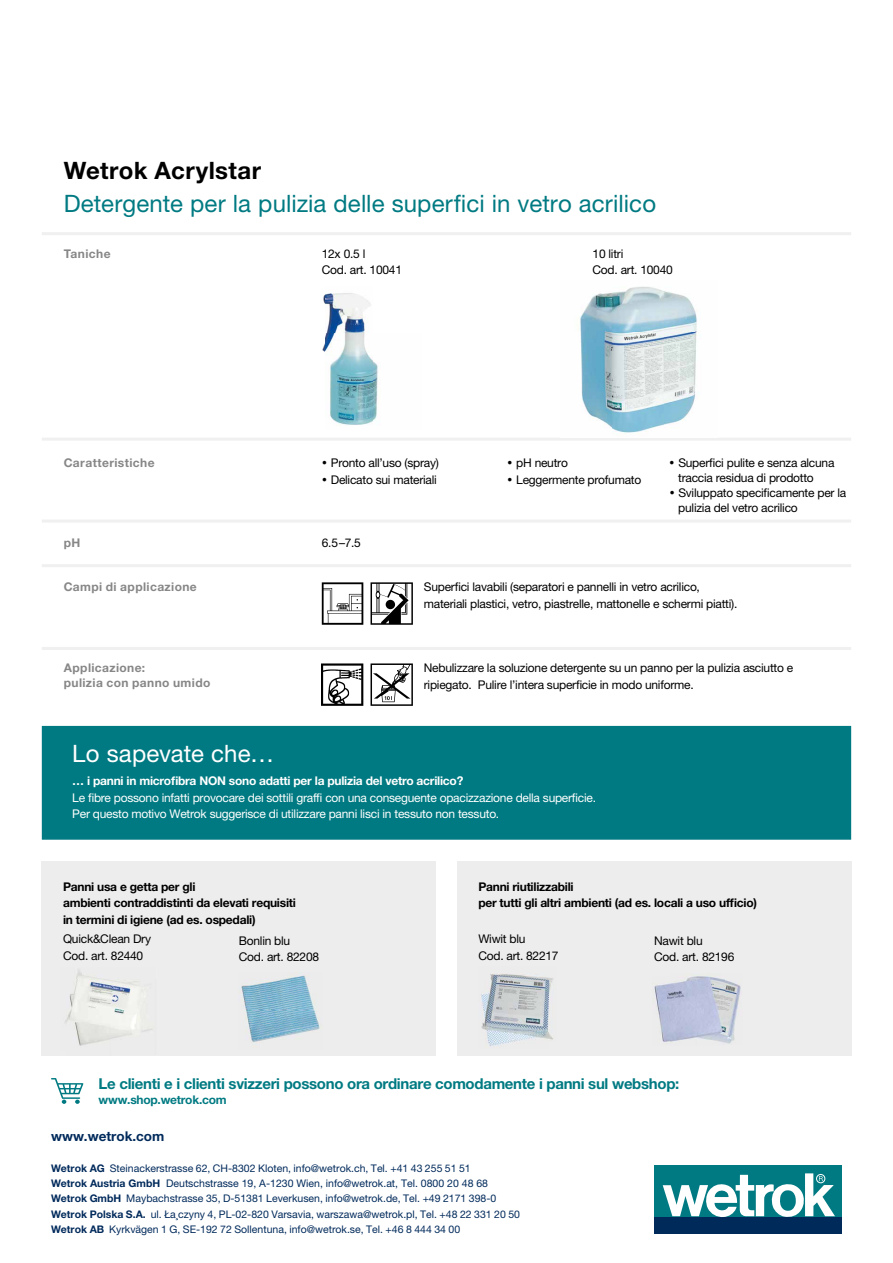
<style>
.page{position:relative;width:893px;height:1263px;background:#fff}
.page>*{position:absolute;margin:0;border:0;box-sizing:border-box;transform-origin:0 0}
.t1{font:24px "Helvetica Neue LT Pro";letter-spacing:.005em;color:#007a82}
.t2{font:700 24px "Helvetica Neue LT Pro";letter-spacing:.02em;color:#000}
.t3{font:24px "Helvetica Neue LT Pro";letter-spacing:.005em;color:#fff}
.t4{font:700 15px "Helvetica Neue LT Pro";letter-spacing:-.02em;color:#007a82}
.t5{font:700 13.5px "Helvetica Neue LT Pro";color:#002a5b}
.t6{font:12px/16.5px "Helvetica Neue LT Pro";letter-spacing:-.02em;color:#000}
.t7{font:12px/16.5px "Helvetica Neue LT Pro";letter-spacing:-.02em;color:#fff}
.t8{font:700 12px/16.5px "Helvetica Neue LT Pro";letter-spacing:-.02em;color:#000}
.t9{font:700 12px/15px "Helvetica Neue LT Pro";letter-spacing:.035em;color:#878787}
.t10{font:700 12px "Helvetica Neue LT Pro";letter-spacing:-.02em;color:#fff}
.t11{font:700 12px "Helvetica Neue LT Pro";letter-spacing:-.02em;color:#007a82}
.t12{font:10.5px/15.5px "Helvetica Neue LT Pro";color:#002a5b}
.s1{font-weight:700}
</style>
<div class="page">
<hr style="left:42px;top:438px;width:809px;height:3px;background:#f0f0f0">
<hr style="left:42px;top:232px;width:809px;height:3px;background:#f0f0f0">
<hr style="left:42px;top:519px;width:809px;height:3px;background:#f0f0f0">
<hr style="left:42px;top:564px;width:809px;height:3px;background:#f0f0f0">
<hr style="left:42px;top:647px;width:809px;height:3px;background:#f0f0f0">
<img style="left:322px;top:293px;width:56px;height:132px">
<div style="left:42px;top:726px;width:809px;height:114px;background:#007a82;border:2px solid #007a82"></div>
<div style="left:42px;top:861px;width:394px;height:195px;background:#ededed"></div>
<div style="left:457px;top:861px;width:394px;height:195px;background:#ededed"></div>
<div style="left:655px;top:1216px;width:187px;height:17px;background:#002a5a"></div>
<div style="left:655px;top:1165px;width:187px;height:51px;background:#007a82"></div>
<svg style="left:663px;top:1173px;width:172px;height:45px"></svg>
<img style="left:578px;top:286px;width:119px;height:148px">
<svg style="left:51px;top:1078px;width:32px;height:26px"></svg>
<svg style="left:371px;top:582px;width:42px;height:43px"></svg>
<svg style="left:322px;top:582px;width:41px;height:43px"></svg>
<svg style="left:321px;top:663px;width:42px;height:43px"></svg>
<svg style="left:371px;top:663px;width:42px;height:43px"></svg>
<img style="left:488px;top:1041px;width:25px;height:5px">
<img style="left:490px;top:974px;width:27px;height:6px">
<img style="left:517px;top:975px;width:36px;height:29px">
<img style="left:548px;top:1004px;width:5px;height:36px">
<img style="left:481px;top:980px;width:67px;height:61px">
<img style="left:724px;top:979px;width:17px;height:30px">
<img style="left:688px;top:1009px;width:49px;height:35px">
<img style="left:653px;top:976px;width:71px;height:35px">
<img style="left:658px;top:1011px;width:30px;height:31px">
<img style="left:241px;top:972px;width:79px;height:75px">
<img style="left:66px;top:1015px;width:45px;height:31px">
<img style="left:68px;top:979px;width:77px;height:36px">
<img style="left:111px;top:1015px;width:42px;height:24px">
<h1 class="t2" style="left:64px;top:155px;width:199px">Wetrok Acrylstar</h1>
<h1 class="t1" style="left:64px;top:189px;width:594px">Detergente per la pulizia delle superfici in vetro acrilico</h1>
<p class="t9" style="left:64px;top:246px;width:48px">Taniche</p>
<p class="t6" style="left:322px;top:245px;width:82px">12x 0.5 l<br>Cod. art. 10041</p>
<p class="t6" style="left:593px;top:245px;width:82px">10 litri<br>Cod. art. 10040</p>
<p class="t9" style="left:64px;top:455px;width:92px">Caratteristiche</p>
<p class="t6" style="left:322px;top:455px;width:119px">• Pronto all’uso (spray)</p>
<p class="t6" style="left:322px;top:471px;width:117px">• Delicato sui materiali</p>
<p class="t6" style="left:507px;top:455px;width:62px">• pH neutro</p>
<p class="t6" style="left:507px;top:471px;width:136px">• Leggermente profumato</p>
<p class="t6" style="left:678px;top:455px;width:158px;line-height:15px;text-indent:-9px">• Superfici pulite e senza alcuna traccia residua di prodotto</p>
<p class="t6" style="left:678px;top:485px;width:170px;line-height:15px;text-indent:-9px">• Sviluppato specificamente per la pulizia del vetro acrilico</p>
<p class="t9" style="left:64px;top:535px;width:18px">pH</p>
<p class="t6" style="left:322px;top:534px;width:41px">6.5 –7.5</p>
<p class="t9" style="left:64px;top:579px;width:135px">Campi di applicazione</p>
<p class="t6" style="left:424px;top:579px;width:315px">Superfici lavabili (separatori e pannelli in vetro acrilico, materiali plastici, vetro, piastrelle, mattonelle e schermi piatti).</p>
<p class="t9" style="left:64px;top:660px;width:148px">Applicazione:<br>pulizia con panno umido</p>
<p class="t6" style="left:424px;top:659px;width:371px">Nebulizzare la soluzione detergente su un panno per la pulizia asciutto e ripiegato. Pulire l’intera superficie in modo uniforme.</p>
<h1 class="t3" style="left:72px;top:739px;width:203px">Lo sapevate che…</h1>
<p class="t10" style="left:72px;top:774px;width:393px">… i panni in microfibra NON sono adatti per la pulizia del vetro acrilico?</p>
<p class="t7" style="left:72px;top:789px;width:525px">Le fibre possono infatti provocare dei sottili graffi con una conseguente opacizzazione della superficie.<br>Per questo motivo Wetrok suggerisce di utilizzare panni lisci in tessuto non tessuto.</p>
<p class="t8" style="left:63px;top:878px;width:234px">Panni usa e getta per gli<br>ambienti contraddistinti da elevati requisiti in termini di igiene (ad es. ospedali)</p>
<p class="t6" style="left:63px;top:931px;width:89px">Quick&amp;Clean Dry<br>Cod. art. 82440</p>
<p class="t8" style="left:478px;top:878px;width:280px">Panni riutilizzabili<br>per tutti gli altri ambienti (ad es. locali a uso ufficio)</p>
<p class="t6" style="left:478px;top:931px;width:82px">Wiwit blu<br>Cod. art. 82217</p>
<p class="t6" style="left:239px;top:932px;width:82px">Bonlin blu<br>Cod. art. 82208</p>
<p class="t6" style="left:654px;top:932px;width:82px">Nawit blu<br>Cod. art. 82196</p>
<p class="t4" style="left:99px;top:1074px;width:582px">Le clienti e i clienti svizzeri possono ora ordinare comodamente i panni sul webshop:</p>
<p class="t11" style="left:99px;top:1092px;width:130px">www.shop.wetrok.com</p>
<p class="t5" style="left:51px;top:1128px;width:115px">www.wetrok.com</p>
<p class="t12" style="left:51px;top:1160px;width:470px"><span class="s1">Wetrok AG</span> Steinackerstrasse 62, CH-8302 Kloten, info@wetrok.ch, Tel. +41 43 255 51 51<br><span class="s1">Wetrok Austria GmbH</span> Deutschstrasse 19, A-1230 Wien, info@wetrok.at, Tel. 0800 20 48 68<br><span class="s1">Wetrok GmbH</span> Maybachstrasse 35, D-51381 Leverkusen, info@wetrok.de, Tel. +49 2171 398-0<br><span class="s1">Wetrok Polska S.A.</span> ul. Ła¸czyny 4, PL-02-820 Varsavia, warszawa@wetrok.pl, Tel. +48 22 331 20 50<br><span class="s1">Wetrok AB</span> Kyrkvägen 1 G, SE-192 72 Sollentuna, info@wetrok.se, Tel. +46 8 444 34 00</p>
</div>
